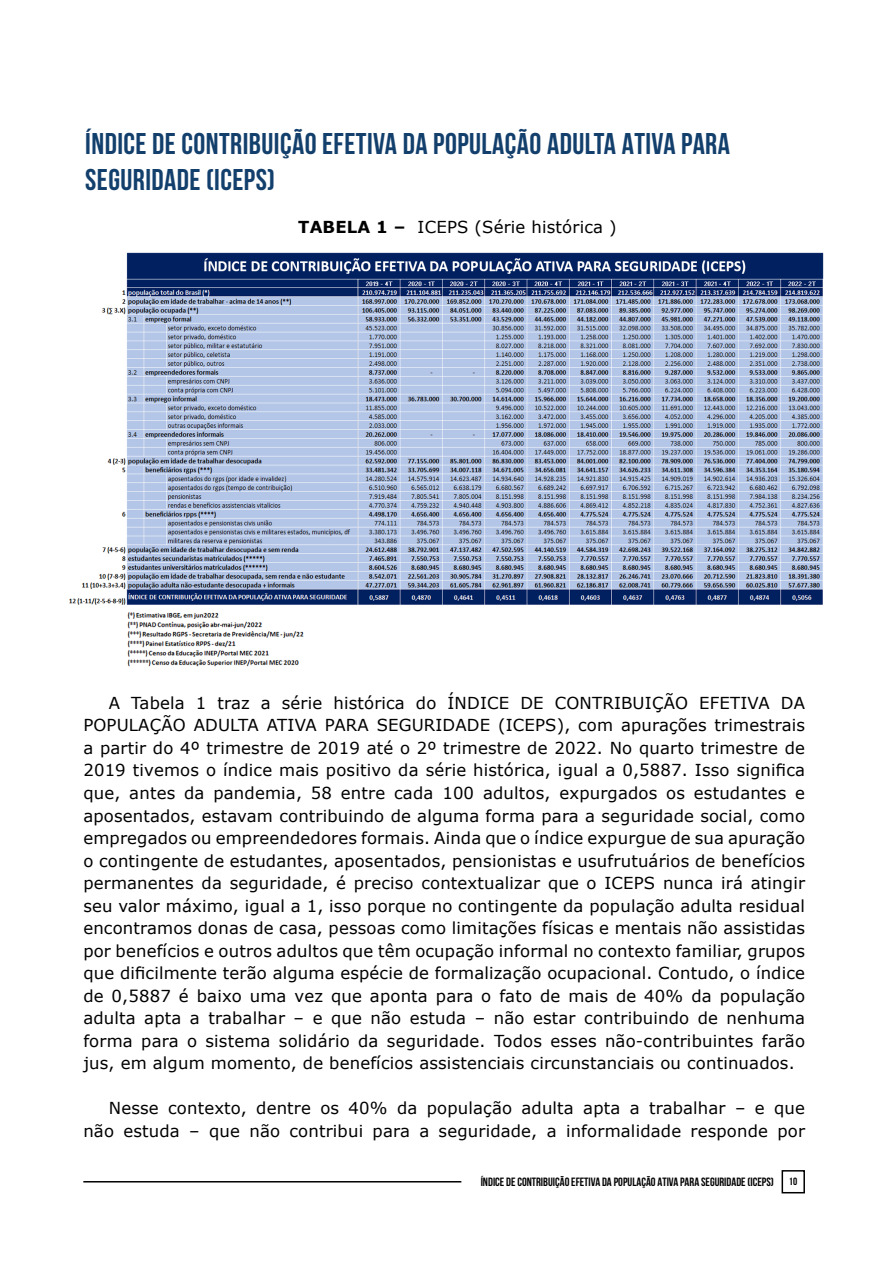
<style>
.page{position:relative;width:893px;height:1263px;background:#fff}
.page>*{position:absolute;margin:0;border:0;box-sizing:border-box;transform-origin:0 0}
.t1{font:700 30px/36px "Bebas Neue";letter-spacing:.015em;color:#123f6c}
.t2{font:16.5px/22.5px "Verdana";letter-spacing:.01em;color:#000;text-align:justify}
.t3{font:700 12px "Bebas Neue";color:#000}
.s1{font-weight:700}
.s2{font-size:10.5px}
</style>
<div class="page">
<svg style="left:781px;top:1170px;width:24px;height:24px"></svg>
<hr style="left:83px;top:1181px;width:378px;height:1px;background:#000">
<img style="left:69px;top:252px;width:755px;height:415px">
<h1 class="t1" style="left:85px;top:125px;width:646px">ÍNDICE DE CONTRIBUIÇÃO EFETIVA DA POPULAÇÃO ADULTA ATIVA PARA<br>SEGURIDADE (ICEPS)</h1>
<p class="t2" style="left:298px;top:215px;width:320px"><span class="s1">TABELA 1 –</span> ICEPS (Série histórica )</p>
<p class="t2" style="left:83px;top:691px;width:723px;text-indent:26px">A Tabela 1 traz a série histórica do ÍNDICE DE CONTRIBUIÇÃO EFETIVA DA POPULAÇÃO ADULTA ATIVA PARA SEGURIDADE (ICEPS), com apurações trimestrais a partir do 4º trimestre de 2019 até o 2º trimestre de 2022. No quarto trimestre de 2019 tivemos o índice mais positivo da série histórica, igual a 0,5887. Isso significa que, antes da pandemia, 58 entre cada 100 adultos, expurgados os estudantes e aposentados, estavam contribuindo de alguma forma para a seguridade social, como empregados ou empreendedores formais. Ainda que o índice expurgue de sua apuração o contingente de estudantes, aposentados, pensionistas e usufrutuários de benefícios permanentes da seguridade, é preciso contextualizar que o ICEPS nunca irá atingir seu valor máximo, igual a 1, isso porque no contingente da população adulta residual encontramos donas de casa, pessoas como limitações físicas e mentais não assistidas por benefícios e outros adultos que têm ocupação informal no contexto familiar, grupos que dificilmente terão alguma espécie de formalização ocupacional. Contudo, o índice de 0,5887 é baixo uma vez que aponta para o fato de mais de 40% da população adulta apta a trabalhar – e que não estuda – não estar contribuindo de nenhuma forma para o sistema solidário da seguridade. Todos esses não-contribuintes farão jus, em algum momento, de benefícios assistenciais circunstanciais ou continuados.</p>
<p class="t2" style="left:83px;top:1097px;width:723px;text-align:right">Nesse contexto, dentre os 40% da população adulta apta a trabalhar – e que não estuda – que não contribui para a seguridade, a informalidade responde por</p>
<p class="t3" style="left:481px;top:1175px;width:318px">ÍNDICE DE CONTRIBUIÇÃO EFETIVA DA POPULAÇÃO ATIVA PARA SEGURIDADE (ICEPS) <span class="s2">10</span></p>
</div>
